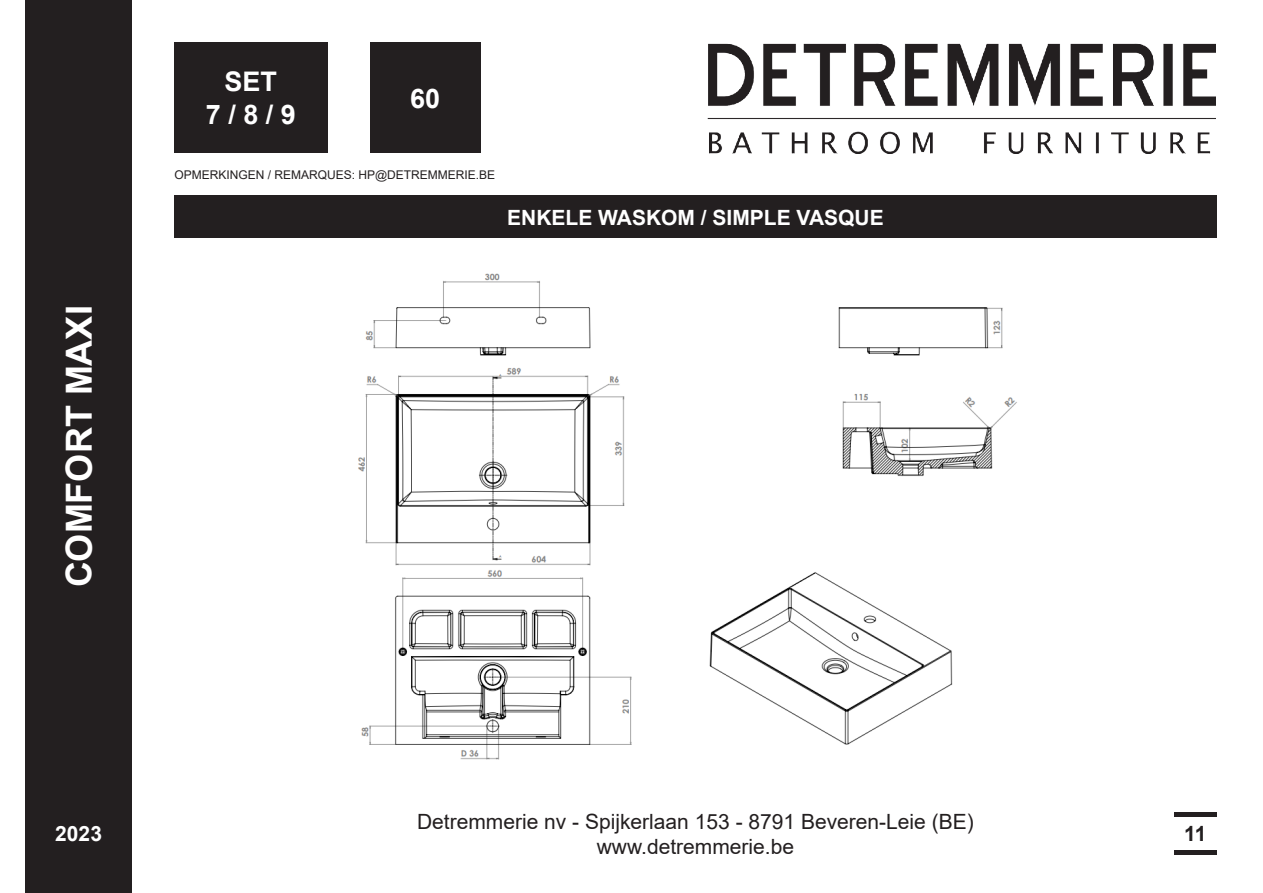
<style>
.page{position:relative;width:1263px;height:893px;background:#fff}
.page>*{position:absolute;margin:0;border:0;box-sizing:border-box;transform-origin:0 0}
.t1{font:700 36px "Arial";color:#fff}
.t2{font:700 27px "Arial";color:#fff}
.t3{font:21px "Arial";color:#231f20}
.t4{font:700 21px "Arial";color:#fff}
.t5{font:700 21px "Arial";color:#231f20}
.t6{font:12px "Arial";color:#231f20}
</style>
<div class="page">
<div style="left:26px;top:0;width:106px;height:893px;background:#231f20"></div>
<img style="left:707px;top:43px;width:509px;height:110px">
<div style="left:174px;top:196px;width:1042px;height:42px;background:#231f20"></div>
<div style="left:370px;top:43px;width:110px;height:110px;background:#231f20"></div>
<div style="left:174px;top:43px;width:153px;height:110px;background:#231f20"></div>
<div style="left:1174px;top:812px;width:42px;height:5px;background:#231f20"></div>
<div style="left:1174px;top:850px;width:42px;height:5px;background:#231f20"></div>
<img style="left:358px;top:273px;width:659px;height:487px">
<p class="t1" style="left:54px;top:587px;width:283px;rotate:-90deg">COMFORT MAXI</p>
<p class="t2" style="left:225px;top:63px;width:54px">SET</p>
<p class="t2" style="left:206px;top:95px;width:92px">7 / 8 / 9</p>
<p class="t2" style="left:410px;top:79px;width:32px">60</p>
<p class="t6" style="left:174px;top:166px;width:322px">OPMERKINGEN / REMARQUES: HP@DETREMMERIE.BE</p>
<p class="t4" style="left:507px;top:202px;width:378px">ENKELE WASKOM / SIMPLE VASQUE</p>
<p class="t4" style="left:55px;top:819px;width:48px">2023</p>
<p class="t3" style="left:417px;top:807px;width:558px">Detremmerie nv - Spijkerlaan 153 - 8791 Beveren-Leie (BE)</p>
<p class="t3" style="left:597px;top:832px;width:199px">www.detremmerie.be</p>
<p class="t5" style="left:1184px;top:819px;width:24px">11</p>
</div>
